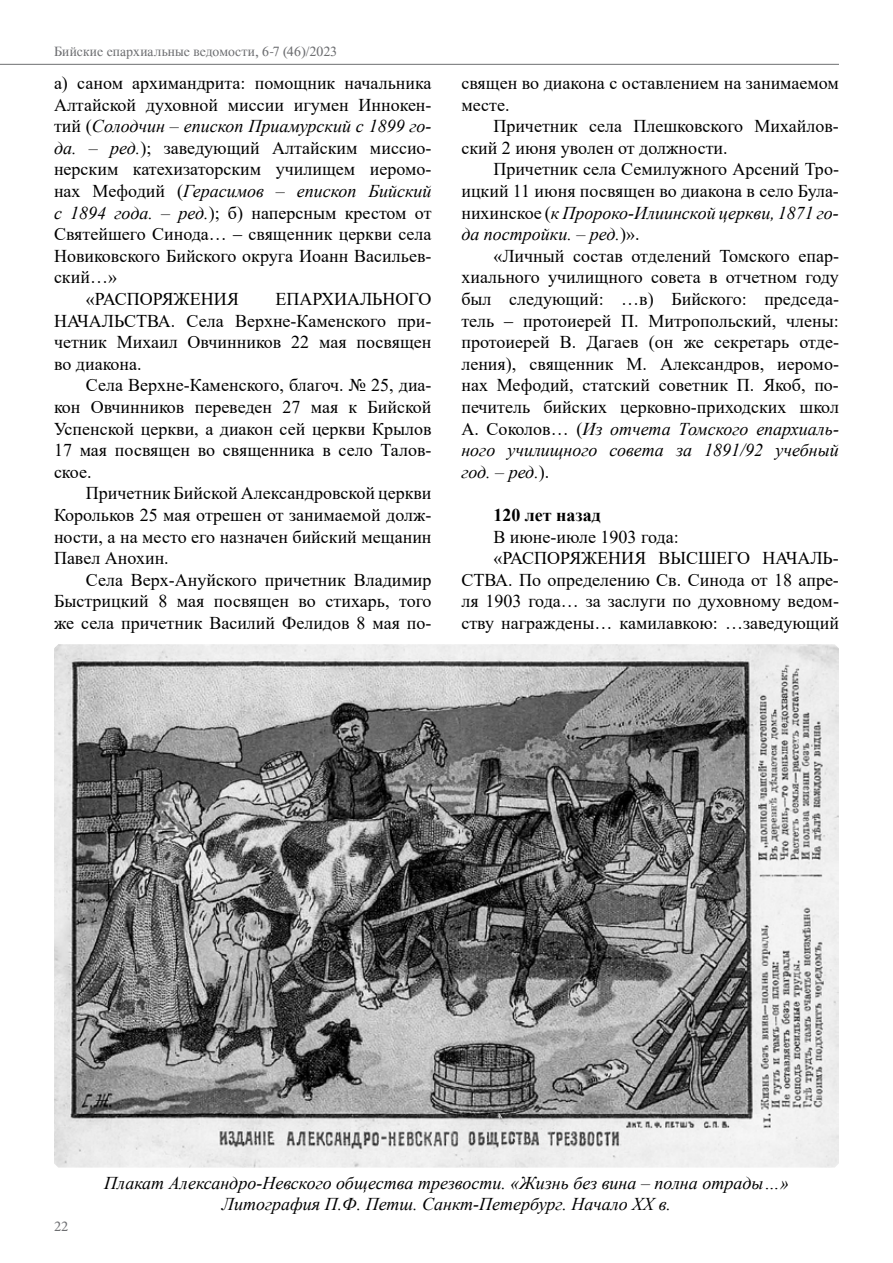
<style>
.page{position:relative;width:893px;height:1263px;background:#fff}
.page>*{position:absolute;margin:0;border:0;box-sizing:border-box;transform-origin:0 0}
.t1{font:18px/21.6px "Times New Roman";color:#000;text-align:justify}
.t2{font:italic 18px/21.6px "Times New Roman";color:#000;text-align:center}
.t3{font:700 18px "Times New Roman";color:#000}
.t4{font:15px "Minion Pro";color:#6d6e71}
.t5{font:13.5px "Time";letter-spacing:.005em;color:#6d6e71}
.s1{font-style:normal}
.s2{font-style:italic}
</style>
<div class="page">
<hr style="left:0;top:64px;width:839px;height:1px;background:#6d6e71">
<img style="left:54px;top:644px;width:785px;height:523px">
<p class="t5" style="left:54px;top:44px;width:285px">Бийские епархиальные ведомости, 6-7 (46)/2023</p>
<p class="t1" style="left:54px;top:72px;width:379px">а) саном архимандрита: помощник начальника</p>
<p class="t1" style="left:54px;top:93px;width:379px">Алтайской духовной миссии игумен Иннокен-</p>
<p class="t2" style="left:54px;top:115px;width:379px"><span class="s1">тий (</span>Солодчин ‒ епископ Приамурский с 1899 го-</p>
<p class="t1" style="left:54px;top:136px;width:379px"><span class="s2">да. ‒ ред.</span>); заведующий Алтайским миссио-</p>
<p class="t1" style="left:54px;top:158px;width:379px">нерским катехизаторским училищем иеромо-</p>
<p class="t2" style="left:54px;top:180px;width:379px"><span class="s1">нах Мефодий (</span>Герасимов ‒ епископ Бийский</p>
<p class="t1" style="left:54px;top:201px;width:379px"><span class="s2">с 1894 года. ‒ ред.</span>); б) наперсным крестом от</p>
<p class="t1" style="left:54px;top:223px;width:379px">Святейшего Синода… ‒ священник церкви села</p>
<p class="t1" style="left:54px;top:244px;width:379px">Новиковского Бийского округа Иоанн Васильев-</p>
<p class="t1" style="left:54px;top:266px;width:64px">ский…»</p>
<p class="t1" style="left:86px;top:288px;width:154px">«РАСПОРЯЖЕНИЯ</p>
<p class="t1" style="left:54px;top:288px;width:379px;text-indent:221px">ЕПАРХИАЛЬНОГО НАЧАЛЬСТВА. Села Верхне-Каменского при&shy;четник Михаил Овчинников 22 мая посвящен во диакона.</p>
<p class="t1" style="left:54px;top:374px;width:379px;text-indent:32px">Села Верхне-Каменского, благоч. № 25, диа&shy;кон Овчинников переведен 27 мая к Бийской Успенской церкви, а диакон сей церкви Крылов 17 мая посвящен во священника в село Талов&shy;ское.</p>
<p class="t1" style="left:54px;top:482px;width:379px;text-indent:32px">Причетник Бийской Александровской церкви Корольков 25 мая отрешен от занимаемой долж&shy;ности, а на место его назначен бийский мещанин Павел Анохин.</p>
<p class="t1" style="left:54px;top:568px;width:379px;text-indent:32px">Села Верх-Ануйского причетник Владимир Быстрицкий 8 мая посвящен во стихарь, того же села причетник Василий Фелидов 8 мая по-</p>
<p class="t1" style="left:461px;top:72px;width:379px">священ во диакона с оставлением на занимаемом месте.</p>
<p class="t1" style="left:461px;top:115px;width:379px;text-indent:32px">Причетник села Плешковского Михайлов&shy;ский 2 июня уволен от должности.</p>
<p class="t1" style="left:461px;top:158px;width:379px;text-indent:32px">Причетник села Семилужного Арсений Тро&shy;ицкий 11 июня посвящен во диакона в село Була&shy;нихинское (<span class="s2">к Пророко-Илиинской церкви, 1871 го&shy;да постройки. ‒ ред.</span>)».</p>
<p class="t1" style="left:461px;top:244px;width:379px;text-indent:32px">«Личный состав отделений Томского епар&shy;хиального училищного совета в отчетном году был следующий: …в) Бийского: председа&shy;тель ‒ протоиерей П. Митропольский, члены: протоиерей В. Дагаев (он же секретарь отде&shy;ления), священник М. Александров, иеромо&shy;нах Мефодий, статский советник П. Якоб, по&shy;печитель бийских церковно-приходских школ А. Соколов… (<span class="s2">Из отчета Томского епархиаль&shy;ного училищного совета за 1891/92 учебный год. ‒ ред.</span>).</p>
<p class="t3" style="left:493px;top:502px;width:109px">120 лет назад</p>
<p class="t1" style="left:493px;top:525px;width:187px">В июне-июле 1903 года:</p>
<p class="t1" style="left:493px;top:547px;width:347px">«РАСПОРЯЖЕНИЯ ВЫСШЕГО НАЧАЛЬ-</p>
<p class="t1" style="left:461px;top:568px;width:379px">СТВА. По определению Св. Синода от 18 апре-</p>
<p class="t1" style="left:461px;top:590px;width:379px">ля 1903 года… за заслуги по духовному ведом-</p>
<p class="t1" style="left:461px;top:612px;width:379px">ству награждены… камилавкою: …заведующий</p>
<p class="t4" style="left:54px;top:1216px;width:16px">22</p>
<p class="t2" style="left:104px;top:1171px;width:686px">Плакат Александро-Невского общества трезвости. «Жизнь без вина ‒ полна отрады…»<br>Литография П.Ф. Петш. Санкт-Петербург. Начало XX в.</p>
</div>
